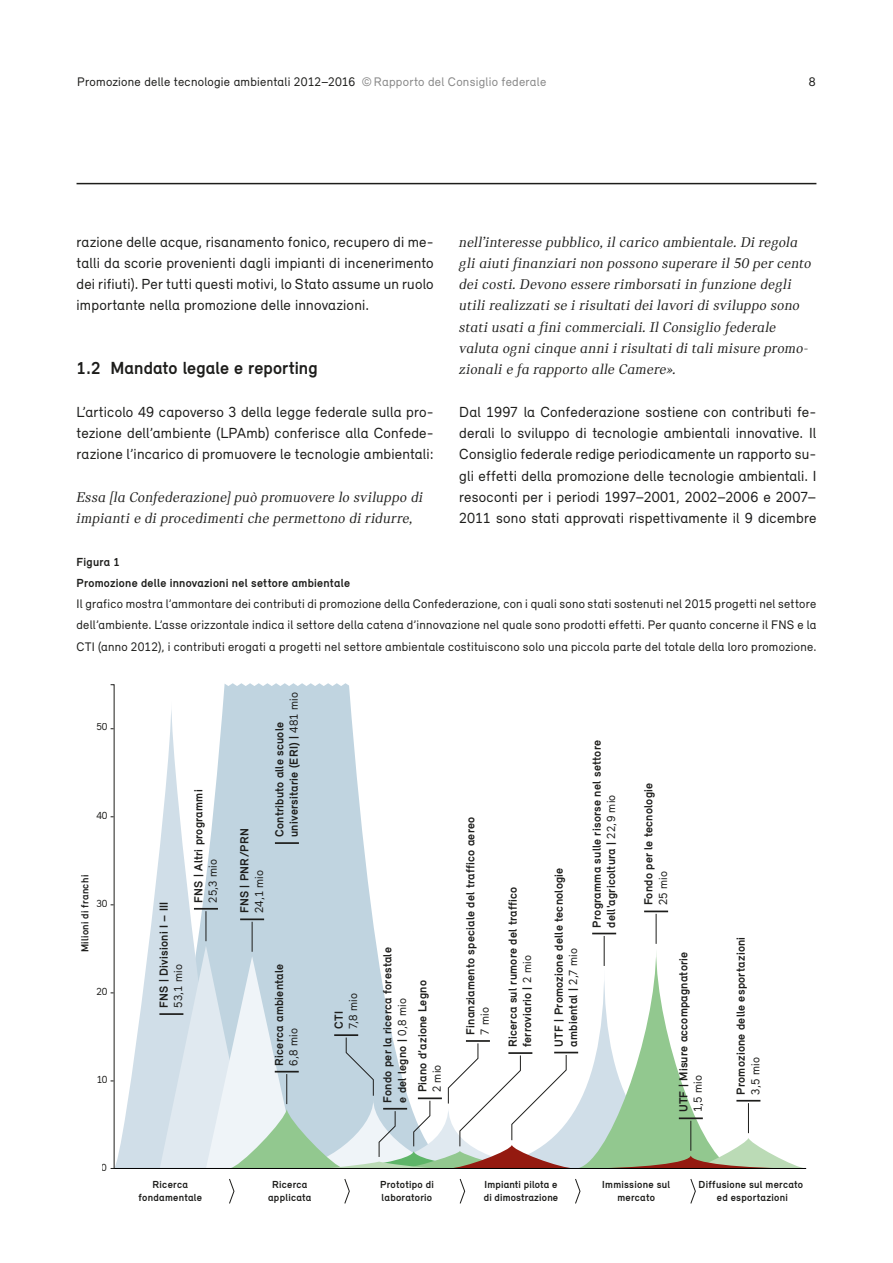
<style>
.page{position:relative;width:893px;height:1263px;background:#fff}
.page>*{position:absolute;margin:0;border:0;box-sizing:border-box;transform-origin:0 0}
.t1{font:700 18px "Relevant";letter-spacing:.005em;color:#1d1d1b}
.P_07_Grundtext{font:15px/21.3px "Relevant";letter-spacing:.015em;color:#1d1d1b;text-align:justify}
.P_07_Lead{font:italic 15px/21.3px "Catalog";letter-spacing:.015em;color:#1d1d1b}
.P_07_Grundtext-2{font:12.75px/21.3px "Relevant";letter-spacing:.02em;color:#1d1d1b;text-align:justify}
.P_08_Legende_Titel{font:700 12px/14.4px "Relevant";letter-spacing:.02em;color:#1d1d1b}
.t2{font:12px/14.4px "Relevant";color:#1d1d1b}
.t3{font:700 10.5px/12.6px "Relevant";letter-spacing:.025em;color:#1d1d1b;text-align:center}
.t4{font:10.5px "Relevant";color:#1d1d1b}
.s1{color:#878787}
.s2{font-weight:400}
.s3{font-weight:700}
</style>
<div class="page">
<hr style="left:77px;top:183px;width:739px;height:1px;background:#1d1d1b">
<svg style="left:223px;top:683px;width:154px;height:263px;background:#c6d8e3"></svg>
<svg style="left:115px;top:701px;width:114px;height:467px"></svg>
<hr style="left:159px;top:1013px;width:24px;height:2px;background:#1d1d1b">
<hr style="left:275px;top:842px;width:24px;height:2px;background:#1d1d1b">
<hr style="left:206px;top:911px;width:1px;height:30px;background:#1d1d1b">
<hr style="left:194px;top:908px;width:24px;height:2px;background:#1d1d1b">
<hr style="left:252px;top:922px;width:1px;height:30px;background:#1d1d1b">
<hr style="left:240px;top:918px;width:24px;height:2px;background:#1d1d1b">
<hr style="left:604px;top:936px;width:1px;height:30px;background:#1d1d1b">
<svg style="left:592px;top:933px;width:24px;height:1px"></svg>
<hr style="left:656px;top:914px;width:1px;height:30px;background:#1d1d1b">
<hr style="left:644px;top:910px;width:24px;height:2px;background:#1d1d1b">
<svg style="left:160px;top:946px;width:643px;height:222px"></svg>
<hr style="left:418px;top:1097px;width:24px;height:2px;background:#1d1d1b">
<hr style="left:114px;top:1168px;width:692px;height:1px;background:#000">
<svg style="left:229px;top:1179px;width:6px;height:25px"></svg>
<svg style="left:344px;top:1179px;width:6px;height:25px"></svg>
<svg style="left:459px;top:1179px;width:7px;height:25px"></svg>
<svg style="left:575px;top:1179px;width:6px;height:25px"></svg>
<svg style="left:690px;top:1179px;width:6px;height:25px"></svg>
<p class="P_07_Grundtext-2" style="left:77px;top:71px;width:470px">Promozione delle tecnologie ambientali 2012–2016 <span class="s1">©Rapporto del Consiglio federale</span></p>
<p class="P_07_Grundtext-2" style="left:809px;top:71px;width:8px">8</p>
<p class="P_07_Grundtext" style="left:77px;top:231px;width:359px">razione delle acque, risanamento fonico, recupero di me&shy;talli da scorie provenienti dagli impianti di incenerimento dei rifiuti). Per tutti questi motivi, lo Stato assume un ruolo importante nella promozione delle innovazioni.</p>
<p class="t1" style="left:77px;top:357px;width:243px">1.2 Mandato legale e reporting</p>
<p class="P_07_Grundtext" style="left:77px;top:401px;width:359px">L’articolo 49 capoverso 3 della legge federale sulla pro&shy;tezione dell’ambiente (LPAmb) conferisce alla Confede&shy;razione l’incarico di promuovere le tecnologie ambientali:</p>
<p class="P_07_Lead" style="left:77px;top:486px;width:348px">Essa [la Confederazione] può promuovere lo sviluppo di impianti e di procedimenti che permettono di ridurre,</p>
<p class="P_07_Lead" style="left:459px;top:231px;width:354px">nell’interesse pubblico, il carico ambientale. Di regola gli aiuti finanziari non possono superare il 50 per cento dei costi. Devono essere rimborsati in funzione degli utili realizzati se i risultati dei lavori di sviluppo sono stati usati a fini commerciali. Il Consiglio federale valuta ogni cinque anni i risultati di tali misure promo&shy;zionali e fa rapporto alle Camere».</p>
<p class="P_07_Grundtext" style="left:459px;top:401px;width:359px">Dal 1997 la Confederazione sostiene con contributi fe&shy;derali lo sviluppo di tecnologie ambientali innovative. Il Consiglio federale redige periodicamente un rapporto su&shy;gli effetti della promozione delle tecnologie ambientali. I resoconti per i periodi 1997–2001, 2002–2006 e 2007– 2011 sono stati approvati rispettivamente il 9 dicembre</p>
<p class="P_08_Legende_Titel" style="left:77px;top:554px;width:45px">Figura 1</p>
<p class="P_08_Legende_Titel" style="left:77px;top:575px;width:275px">Promozione delle innovazioni nel settore ambientale</p>
<p class="P_07_Grundtext-2" style="left:77px;top:593px;width:741px">Il grafico mostra l’ammontare dei contributi di promozione della Confederazione, con i quali sono stati sostenuti nel 2015 progetti nel settore dell’ambiente. L’asse orizzontale indica il settore della catena d’innovazione nel quale sono prodotti effetti. Per quanto concerne il FNS e la CTI (anno 2012), i contributi erogati a progetti nel settore ambientale costituiscono solo una piccola parte del totale della loro promozione.</p>
<p class="t4" style="left:96px;top:720px;width:13px">50</p>
<p class="t4" style="left:96px;top:808px;width:13px">40</p>
<p class="t3" style="left:78px;top:952px;width:79px;rotate:-90deg">Milioni di franchi</p>
<p class="t4" style="left:96px;top:897px;width:13px">30</p>
<p class="t4" style="left:96px;top:985px;width:13px">20</p>
<p class="t4" style="left:96px;top:1073px;width:13px">10</p>
<p class="t4" style="left:102px;top:1161px;width:7px">0</p>
<p class="P_08_Legende_Titel" style="left:156px;top:1008px;width:108px;rotate:-90deg">FNS | Divisioni I – III<br><span class="s2">53,1 mio</span></p>
<p class="P_08_Legende_Titel" style="left:191px;top:903px;width:115px;rotate:-90deg">FNS | Altri programmi<br><span class="s2">25,3 mio</span></p>
<p class="P_08_Legende_Titel" style="left:237px;top:913px;width:87px;rotate:-90deg">FNS | PNR/PRN<br><span class="s2">24,1 mio</span></p>
<p class="P_08_Legende_Titel" style="left:272px;top:837px;width:147px;rotate:-90deg">Contributo alle scuole universitarie (ERI) | <span class="s2">481 mio</span></p>
<p class="P_08_Legende_Titel" style="left:272px;top:1066px;width:103px;rotate:-90deg">Ricerca ambientale<br><span class="s2">6,8 mio</span></p>
<p class="t2" style="left:331px;top:1029px;width:38px;rotate:-90deg"><span class="s3">CTI<br></span>7,8 mio</p>
<p class="P_08_Legende_Titel" style="left:380px;top:1103px;width:157px;rotate:-90deg">Fondo per la ricerca forestale e del legno | <span class="s2">0,8 mio</span></p>
<p class="P_08_Legende_Titel" style="left:415px;top:1092px;width:114px;rotate:-90deg">Piano d’azione Legno<br><span class="s2">2 mio</span></p>
<p class="P_08_Legende_Titel" style="left:463px;top:1035px;width:220px;rotate:-90deg">Finanziamento speciale del traffico aereo<br><span class="s2">7 mio</span></p>
<p class="P_08_Legende_Titel" style="left:505px;top:1047px;width:162px;rotate:-90deg">Ricerca sul rumore del traffico ferroviario | <span class="s2">2 mio</span></p>
<p class="P_08_Legende_Titel" style="left:551px;top:1046px;width:180px;rotate:-90deg">UTF | Promozione delle tecnologie ambiental | <span class="s2">2,7 mio</span></p>
<p class="P_08_Legende_Titel" style="left:589px;top:927px;width:189px;rotate:-90deg">Programma sulle risorse nel settore dell'agricoltura | <span class="s2">22,9 mio</span></p>
<p class="P_08_Legende_Titel" style="left:641px;top:905px;width:124px;rotate:-90deg">Fondo per le tecnologie<br><span class="s2">25 mio</span></p>
<p class="P_08_Legende_Titel" style="left:676px;top:1112px;width:162px;rotate:-90deg">UTF | Misure accompagnatorie<br><span class="s2">1,5 mio</span></p>
<p class="P_08_Legende_Titel" style="left:733px;top:1095px;width:159px;rotate:-90deg">Promozione delle esportazioni<br><span class="s2">3,5 mio</span></p>
<p class="t3" style="left:139px;top:1178px;width:65px">Ricerca fondamentale</p>
<p class="t3" style="left:268px;top:1178px;width:45px">Ricerca applicata</p>
<p class="t3" style="left:380px;top:1178px;width:55px;text-align:left">Prototipo di laboratorio</p>
<p class="t3" style="left:484px;top:1178px;width:76px;text-align:left">Impianti pilota e di dimostrazione</p>
<p class="t3" style="left:602px;top:1178px;width:69px">Immissione sul mercato</p>
<p class="t3" style="left:699px;top:1178px;width:106px">Diffusione sul mercato ed esportazioni</p>
</div>
